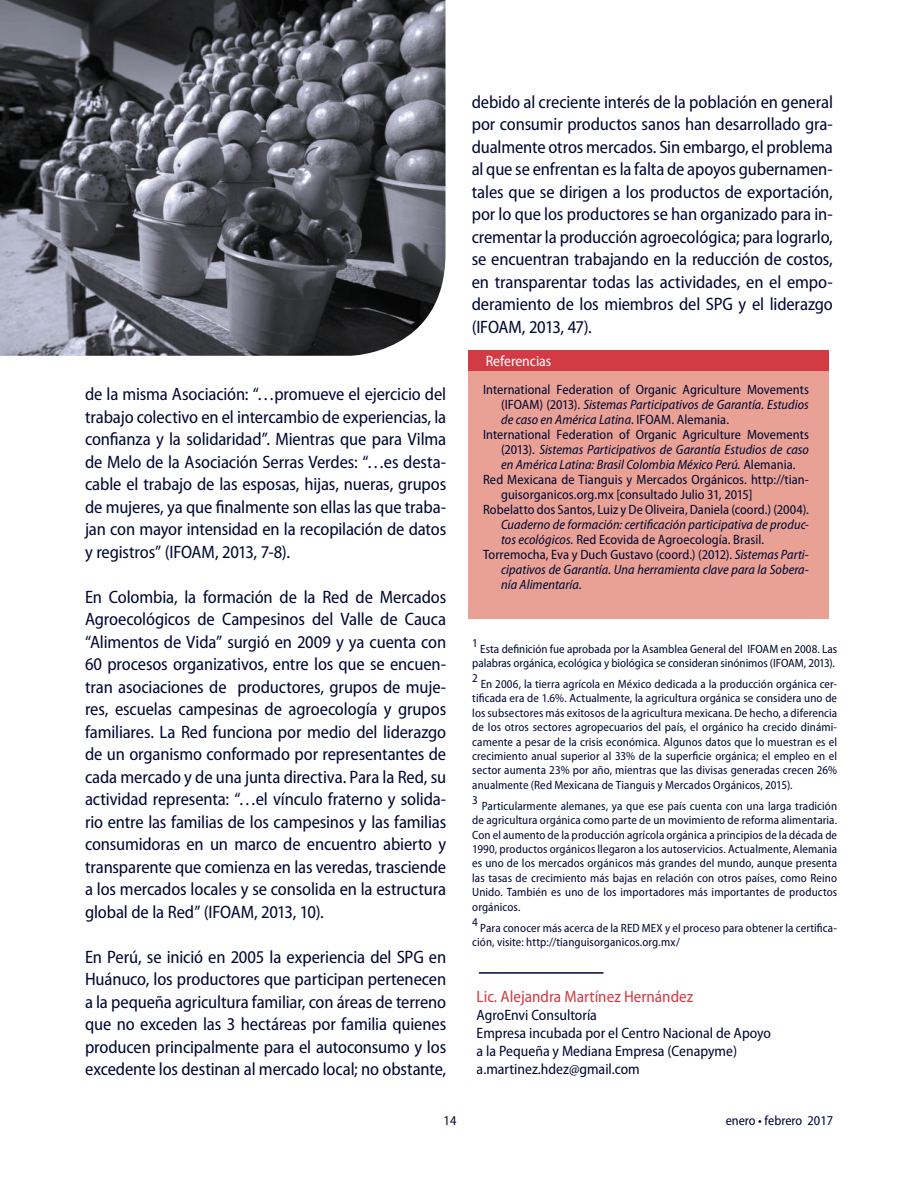
<style>
.page{position:relative;width:918px;height:1188px;background:#fff}
.page>*{position:absolute;margin:0;border:0;box-sizing:border-box;transform-origin:0 0}
.t1{font:semi-condensed 18px/22.5px "Myriad Pro";letter-spacing:-.01em;color:#000732;text-align:justify}
.t2{font:semi-condensed 16.5px "Myriad Pro";color:#d33b44}
.t3{font:semi-condensed 15px/18px "Myriad Pro";color:#000732}
.t4{font:semi-condensed 15px "Myriad Pro";color:#fff}
.t5{font:semi-condensed 13.5px "Myriad Pro";letter-spacing:.005em;color:#000732}
.t6{font:italic semi-condensed 13.5px "Myriad Pro";letter-spacing:.005em;color:#000732}
.t7{font:semi-condensed 12px/14.4px "Myriad Pro";letter-spacing:.01em;color:#000732}
.s1{font-style:normal}
.s2{font-style:italic}
</style>
<div class="page">
<img style="left:0;top:0;width:446px;height:356px">
<hr style="left:479px;top:972px;width:125px;height:2px;background:#000732">
<div style="left:468px;top:370px;width:360px;height:248px;background:#e8a194"></div>
<div style="left:468px;top:350px;width:360px;height:21px;background:#d33b44"></div>
<p class="t1" style="left:85px;top:383px;width:363px">de la misma Asociación: “…promueve el ejercicio del trabajo colectivo en el intercambio de experiencias, la confianza y la solidaridad”. Mientras que para Vilma de Melo de la Asociación Serras Verdes: “…es desta&shy;cable el trabajo de las esposas, hijas, nueras, grupos de mujeres, ya que finalmente son ellas las que traba&shy;jan con mayor intensidad en la recopilación de datos y registros” (IFOAM, 2013, 7-8).</p>
<p class="t1" style="left:85px;top:586px;width:363px">En Colombia, la formación de la Red de Mercados Agroecológicos de Campesinos del Valle de Cauca “Alimentos de Vida” surgió en 2009 y ya cuenta con 60 procesos organizativos, entre los que se encuen&shy;tran asociaciones de productores, grupos de muje&shy;res, escuelas campesinas de agroecología y grupos familiares. La Red funciona por medio del liderazgo de un organismo conformado por representantes de cada mercado y de una junta directiva. Para la Red, su actividad representa: “…el vínculo fraterno y solida&shy;rio entre las familias de los campesinos y las familias consumidoras en un marco de encuentro abierto y transparente que comienza en las veredas, trasciende a los mercados locales y se consolida en la estructura global de la Red” (IFOAM, 2013, 10).</p>
<p class="t1" style="left:85px;top:946px;width:363px">En Perú, se inició en 2005 la experiencia del SPG en Huánuco, los productores que participan pertenecen a la pequeña agricultura familiar, con áreas de terreno que no exceden las 3 hectáreas por familia quienes producen principalmente para el autoconsumo y los excedente los destinan al mercado local; no obstante,</p>
<p class="t1" style="left:472px;top:91px;width:363px">debido al creciente interés de la población en general por consumir productos sanos han desarrollado gra&shy;dualmente otros mercados. Sin embargo, el problema al que se enfrentan es la falta de apoyos gubernamen&shy;tales que se dirigen a los productos de exportación, por lo que los productores se han organizado para in&shy;crementar la producción agroecológica; para lograrlo, se encuentran trabajando en la reducción de costos, en transparentar todas las actividades, en el empo&shy;deramiento de los miembros del SPG y el liderazgo (IFOAM, 2013, 47).</p>
<p class="t4" style="left:486px;top:353px;width:67px">Referencias</p>
<p class="t5" style="left:483px;top:382px;width:327px">International Federation of Organic Agriculture Movements</p>
<p class="t6" style="left:501px;top:397px;width:309px"><span class="s1">(IFOAM) (2013).</span> Sistemas Participativos de Garantía. Estudios</p>
<p class="t6" style="left:501px;top:412px;width:229px">de caso en América Latina<span class="s1">. IFOAM. Alemania.</span></p>
<p class="t5" style="left:483px;top:427px;width:327px">International Federation of Organic Agriculture Movements</p>
<p class="t6" style="left:501px;top:442px;width:309px"><span class="s1">(2013).</span> Sistemas Participativos de Garantía Estudios de caso</p>
<p class="t6" style="left:501px;top:457px;width:296px">en América Latina: Brasil Colombia México Perú. <span class="s1">Alemania.</span></p>
<p class="t5" style="left:483px;top:472px;width:327px">Red Mexicana de Tianguis y Mercados Orgánicos. http://tian-</p>
<p class="t5" style="left:501px;top:487px;width:253px">guisorganicos.org.mx [consultado Julio 31, 2015]</p>
<p class="t5" style="left:483px;top:502px;width:327px">Robelatto dos Santos, Luiz y De Oliveira, Daniela (coord.) (2004).</p>
<p class="t6" style="left:501px;top:517px;width:309px">Cuaderno de formación: certificación participativa de produc-</p>
<p class="t5" style="left:501px;top:532px;width:264px"><span class="s2">tos ecológicos.</span> Red Ecovida de Agroecología. Brasil.</p>
<p class="t5" style="left:483px;top:547px;width:327px">Torremocha, Eva y Duch Gustavo (coord.) (2012). <span class="s2">Sistemas Parti-</span></p>
<p class="t6" style="left:501px;top:562px;width:309px">cipativos de Garantía. Una herramienta clave para la Sobera-</p>
<p class="t6" style="left:501px;top:577px;width:82px">nía Alimentaría.</p>
<p class="t7" style="left:472px;top:636px;width:7px">1</p>
<p class="t7" style="left:472px;top:641px;width:367px;text-indent:8px">Esta definición fue aprobada por la Asamblea General del IFOAM en 2008. Las palabras orgánica, ecológica y biológica se consideran sinónimos (IFOAM, 2013).<br>2</p>
<p class="t7" style="left:472px;top:677px;width:367px;text-indent:9px">En 2006, la tierra agrícola en México dedicada a la producción orgánica cer&shy;tificada era de 1.6%. Actualmente, la agricultura orgánica se considera uno de los subsectores más exitosos de la agricultura mexicana. De hecho, a diferencia de los otros sectores agropecuarios del país, el orgánico ha crecido dinámi&shy;camente a pesar de la crisis económica. Algunos datos que lo muestran es el crecimiento anual superior al 33% de la superficie orgánica; el empleo en el sector aumenta 23% por año, mientras que las divisas generadas crecen 26% anualmente (Red Mexicana de Tianguis y Mercados Orgánicos, 2015).<br>3</p>
<p class="t7" style="left:472px;top:799px;width:366px;text-indent:9px">Particularmente alemanes, ya que ese país cuenta con una larga tradición de agricultura orgánica como parte de un movimiento de reforma alimentaria.<br>Con el aumento de la producción agrícola orgánica a principios de la década de 1990, productos orgánicos llegaron a los autoservicios. Actualmente, Alemania es uno de los mercados orgánicos más grandes del mundo, aunque presenta las tasas de crecimiento más bajas en relación con otros países, como Reino Unido. También es uno de los importadores más importantes de productos orgánicos.<br>4</p>
<p class="t7" style="left:472px;top:921px;width:366px;text-indent:8px">Para conocer más acerca de la RED MEX y el proceso para obtener la certifica&shy;ción, visite: http://tianguisorganicos.org.mx/</p>
<p class="t2" style="left:477px;top:988px;width:218px">Lic. Alejandra Martínez Hernández</p>
<p class="t3" style="left:477px;top:1007px;width:296px">AgroEnvi Consultoría<br>Empresa incubada por el Centro Nacional de Apoyo a la Pequeña y Mediana Empresa (Cenapyme) a.martinez.hdez@gmail.com</p>
<p class="t5" style="left:444px;top:1113px;width:14px">14</p>
<p class="t5" style="left:726px;top:1113px;width:109px">enero • febrero 2017</p>
</div>
